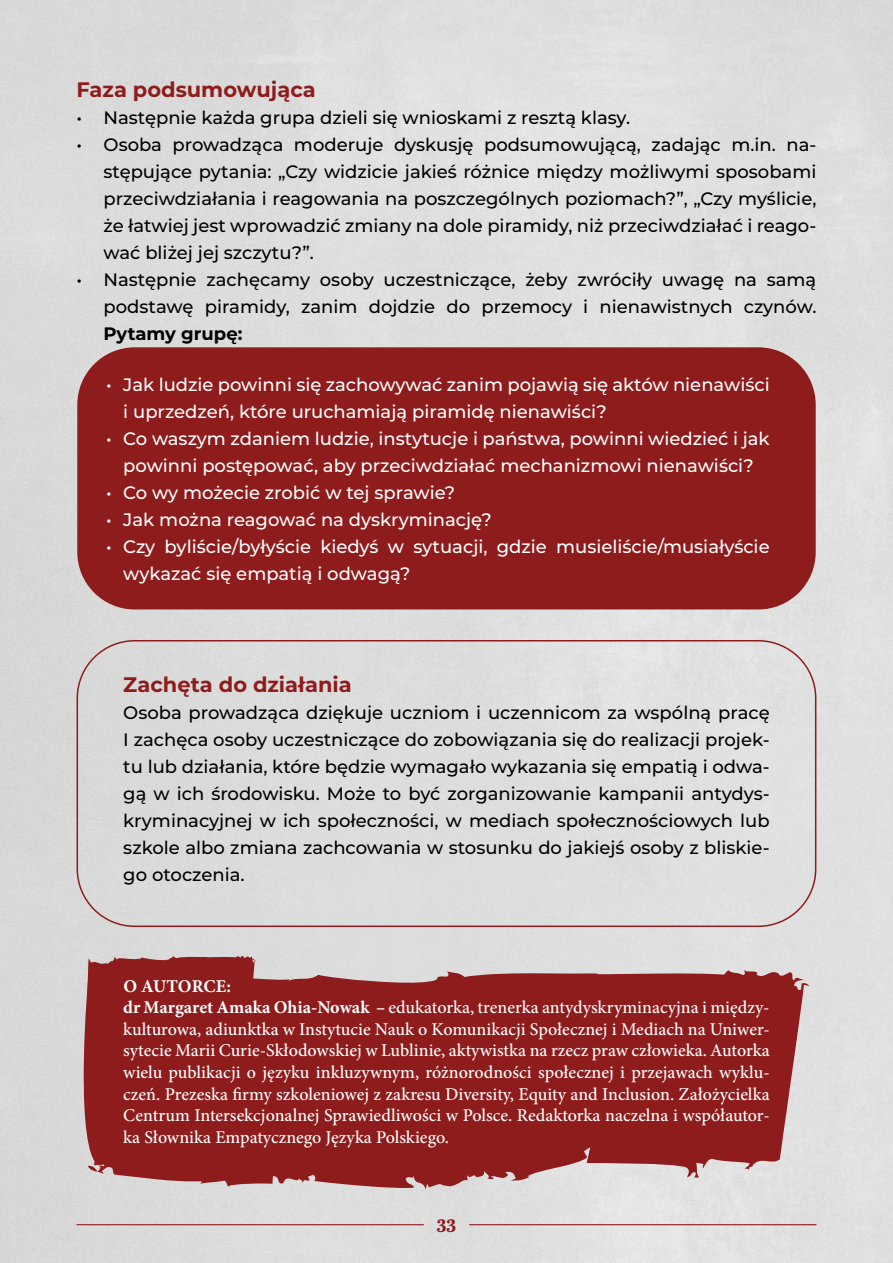
<style>
.page{position:relative;width:893px;height:1263px;background:#ddd}
.page>*{position:absolute;margin:0;border:0;box-sizing:border-box;transform-origin:0 0}
.t1{font:700 21px "Montserrat";color:#8f1c1c}
.t2{font:500 18px/27px "Montserrat";color:#000;text-align:justify}
.t3{font:500 18px/21.6px "Minion Pro";color:#fff}
.t4{font:500 18px/27px "Montserrat";color:#fff}
.t5{font:700 18px "Montserrat";color:#000}
.t6{font:700 18px "Abril Text";color:#8f1c1c}
.s1{font-weight:700}
</style>
<div class="page">
<div style="left:77px;top:347px;width:739px;height:262px;background:#8f1c1c;border-radius:57px"></div>
<hr style="left:77px;top:1224px;width:347px;height:1px;background:#8f1c1c">
<hr style="left:469px;top:1224px;width:347px;height:1px;background:#8f1c1c">
<div style="left:77px;top:640px;width:739px;height:287px;border:2px solid #8f1c1c;border-radius:57px"></div>
<svg style="left:83px;top:968px;width:726px;height:221px;fill:#8f1c1c"></svg>
<div style="left:87px;top:955px;width:169px;height:76px;background:#8f1c1c"></div>
<p class="t1" style="left:77px;top:74px;width:241px">Faza podsumowująca</p>
<p class="t2" style="left:77px;top:103px;width:555px">• Następnie każda grupa dzieli się wnioskami z resztą klasy.</p>
<p class="t2" style="left:104px;top:130px;width:714px;text-indent:-27px">• Osoba prowadząca moderuje dyskusję podsumowującą, zadając m.in. na&shy;stępujące pytania: „Czy widzicie jakieś różnice między możliwymi sposobami przeciwdziałania i reagowania na poszczególnych poziomach?”, „Czy myślicie, że łatwiej jest wprowadzić zmiany na dole piramidy, niż przeciwdziałać i reago&shy;wać bliżej jej szczytu?”.</p>
<p class="t2" style="left:77px;top:265px;width:741px;text-align:right">• Następnie zachęcamy osoby uczestniczące, żeby zwróciły uwagę na samą podstawę piramidy, zanim dojdzie do przemocy i nienawistnych czynów.</p>
<p class="t5" style="left:104px;top:320px;width:140px">Pytamy grupę:</p>
<p class="t4" style="left:123px;top:370px;width:648px;text-indent:-17px">• Jak ludzie powinni się zachowywać zanim pojawią się aktów nienawiści i uprzedzeń, które uruchamiają piramidę nienawiści?</p>
<p class="t4" style="left:106px;top:424px;width:665px;text-align:center">• Co waszym zdaniem ludzie, instytucje i państwa, powinni wiedzieć i jak powinni postępować, aby przeciwdziałać mechanizmowi nienawiści?</p>
<p class="t4" style="left:106px;top:478px;width:350px">• Co wy możecie zrobić w tej sprawie?</p>
<p class="t4" style="left:106px;top:505px;width:387px">• Jak można reagować na dyskryminację?</p>
<p class="t4" style="left:123px;top:532px;width:648px;text-indent:-17px">• Czy byliście/byłyście kiedyś w sytuacji, gdzie musieliście/musiałyście wykazać się empatią i odwagą?</p>
<p class="t1" style="left:123px;top:670px;width:230px">Zachęta do działania</p>
<p class="t2" style="left:123px;top:699px;width:648px">Osoba prowadząca dziękuje uczniom i uczennicom za wspólną pracę I zachęca osoby uczestniczące do zobowiązania się do realizacji projek&shy;tu lub działania, które będzie wymagało wykazania się empatią i odwa&shy;gą w ich środowisku. Może to być zorganizowanie kampanii antydys&shy;kryminacyjnej w ich społeczności, w mediach społecznościowych lub szkole albo zmiana zachcowania w stosunku do jakiejś osoby z bliskie&shy;go otoczenia.</p>
<p class="t3" style="left:123px;top:975px;width:648px"><span class="s1">O AUTORCE:<br>dr Margaret Amaka Ohia-Nowak –</span> edukatorka, trenerka antydyskryminacyjna i między&shy;kulturowa, adiunktka w Instytucie Nauk o Komunikacji Społecznej i Mediach na Uniwer&shy;sytecie Marii Curie-Skłodowskiej w Lublinie, aktywistka na rzecz praw człowieka. Autorka wielu publikacji o języku inkluzywnym, różnorodności społecznej i przejawach wyklu&shy;czeń. Prezeska firmy szkoleniowej z zakresu Diversity, Equity and Inclusion. Założycielka Centrum Intersekcjonalnej Sprawiedliwości w Polsce. Redaktorka naczelna i współautor&shy;ka Słownika Empatycznego Języka Polskiego.</p>
<p class="t6" style="left:437px;top:1212px;width:21px">33</p>
</div>
